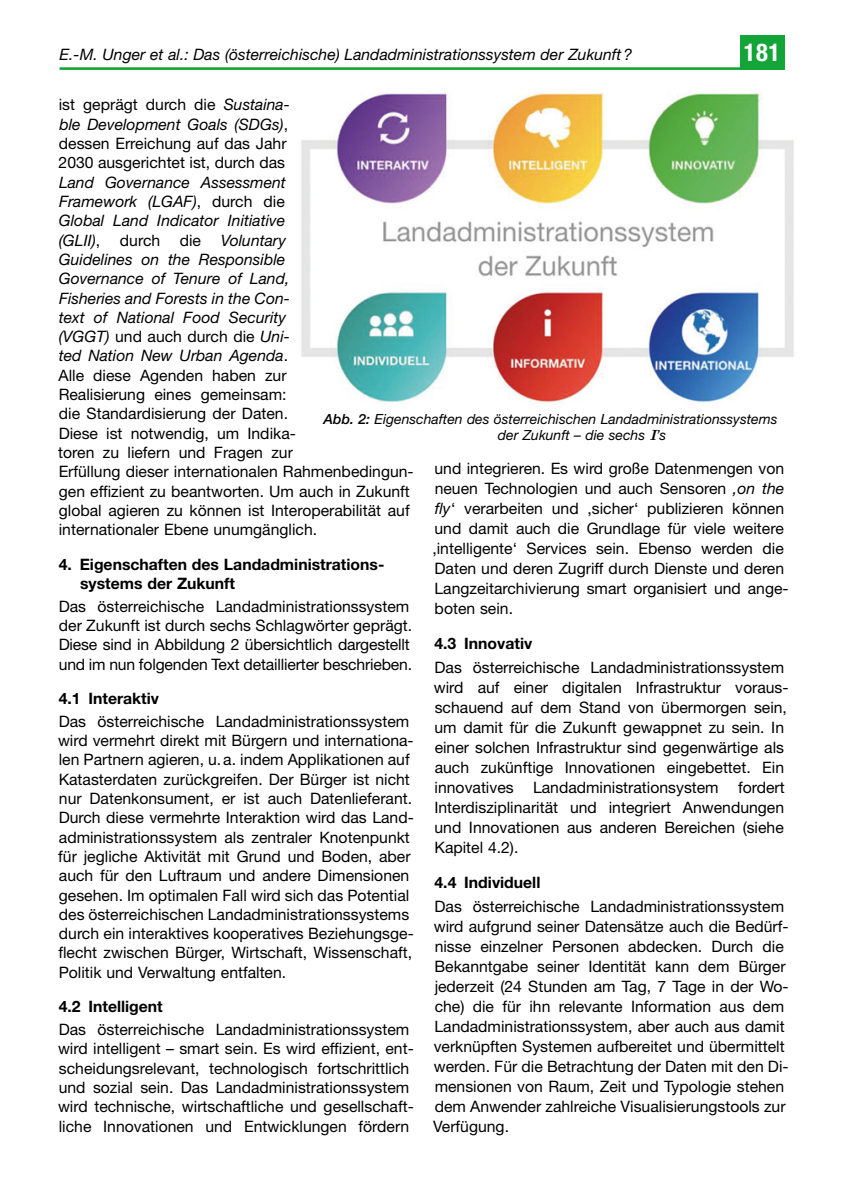
<style>
.page{position:relative;width:844px;height:1191px;background:#fff}
.page>*{position:absolute;margin:0;border:0;box-sizing:border-box;transform-origin:0 0}
.t1{font:700 condensed 24.5px "Helvetica Neue LT Std";color:#fff}
.t2{font:15.75px/19.2px "Helvetica Neue LT Std";color:#000}
.t3{font:700 15.75px/19.2px "Helvetica Neue LT Std";color:#000}
.t4{font:italic 15.75px "Helvetica Neue LT Std";color:#000}
.t5{font:italic 14px/16.4px "Helvetica Neue LT Std";color:#000}
.s1{font-style:italic}
.s2{font-weight:500}
.s3{font-family:"Euclid";font-weight:700;font-size:14.7px}
</style>
<div class="page">
<hr style="left:60px;top:67px;width:724px;height:3px;background:#13a538">
<div style="left:739px;top:35px;width:45px;height:35px;background:#13a538"></div>
<img style="left:301px;top:93px;width:493px;height:312px">
<p class="t4" style="left:60px;top:44px;width:574px">E.-M. Unger et al.: Das (österreichische) Landadministrationssystem der Zukunft?</p>
<h1 class="t1" style="left:743px;top:38px;width:38px">181</h1>
<p class="t2" style="left:59px;top:95px;width:233px">ist geprägt durch die <span class="s1">Sustaina&shy;ble Development Goals (SDGs)</span>, dessen Erreichung auf das Jahr<br>2030 ausgerichtet ist, durch das</p>
<p class="t2" style="left:58px;top:172px;width:357px"><span class="s1">Land Governance Assessment<br>Framework (LGAF)</span>, durch die<br><span class="s1">Global Land Indicator Initiative<br>(GLII)</span>, durch die <span class="s1">Voluntary<br>Guidelines on the Responsible<br>Governance of Tenure of Land,<br>Fisheries and Forests in the Con-<br>text of National Food Security<br>(VGGT)</span> und auch durch die <span class="s1">Uni-<br>ted Nation New Urban Agenda</span>.<br>Alle diese Agenden haben zur<br>Realisierung eines gemeinsam:<br>die Standardisierung der Daten.<br>Diese ist notwendig, um Indika-<br>toren zu liefern und Fragen zur<br>Erfüllung dieser internationalen Rahmenbedingun&shy;gen effizient zu beantworten. Um auch in Zukunft global agieren zu können ist Interoperabilität auf internationaler Ebene unumgänglich.</p>
<p class="t3" style="left:80px;top:554px;width:304px;text-indent:-21px">4. Eigenschaften des Landadministrations&shy;systems der Zukunft</p>
<p class="t2" style="left:59px;top:596px;width:355px">Das österreichische Landadministrationssystem der Zukunft ist durch sechs Schlagwörter geprägt.<br>Diese sind in Abbildung 2 übersichtlich dargestellt und im nun folgenden Text detaillierter beschrieben.</p>
<p class="t3" style="left:59px;top:688px;width:102px">4.1 Interaktiv</p>
<p class="t2" style="left:58px;top:711px;width:357px">Das österreichische Landadministrationssystem wird vermehrt direkt mit Bürgern und internationa&shy;len Partnern agieren, u.a. indem Applikationen auf Katasterdaten zurückgreifen. Der Bürger ist nicht nur Datenkonsument, er ist auch Datenlieferant.<br>Durch diese vermehrte Interaktion wird das Land&shy;administrationssystem als zentraler Knotenpunkt für jegliche Aktivität mit Grund und Boden, aber auch für den Luftraum und andere Dimensionen gesehen. Im optimalen Fall wird sich das Potential des österreichischen Landadministrationssystems durch ein interaktives kooperatives Beziehungsge&shy;flecht zwischen Bürger, Wirtschaft, Wissenschaft, Politik und Verwaltung entfalten.</p>
<p class="t3" style="left:59px;top:996px;width:106px">4.2 Intelligent</p>
<p class="t2" style="left:58px;top:1019px;width:357px">Das österreichische Landadministrationssystem wird intelligent – smart sein. Es wird effizient, ent&shy;scheidungsrelevant, technologisch fortschrittlich und sozial sein. Das Landadministrationssystem wird technische, wirtschaftliche und gesellschaft&shy;liche Innovationen und Entwicklungen fördern</p>
<p class="t5" style="left:498px;top:410px;width:281px;text-indent:-174px"><span class="s2">Abb. 2:</span> Eigenschaften des österreichischen Landadministrationssystems der Zukunft – die sechs <span class="s3">I</span>’s</p>
<p class="t2" style="left:432px;top:458px;width:357px;line-height:19.9px">und integrieren. Es wird große Datenmengen von neuen Technologien und auch Sensoren <span class="s1">‚on the fly</span>‘ verarbeiten und ‚sicher‘ publizieren können und damit auch die Grundlage für viele weitere ‚intelligente‘ Services sein. Ebenso werden die Daten und deren Zugriff durch Dienste und deren Langzeitarchivierung smart organisiert und ange&shy;boten sein.</p>
<p class="t3" style="left:434px;top:633px;width:99px">4.3 Innovativ</p>
<p class="t2" style="left:433px;top:657px;width:356px;line-height:19.9px">Das österreichische Landadministrationssystem wird auf einer digitalen Infrastruktur voraus&shy;schauend auf dem Stand von übermorgen sein, um damit für die Zukunft gewappnet zu sein. In einer solchen Infrastruktur sind gegenwärtige als auch zukünftige Innovationen eingebettet. Ein innovatives Landadministrationsystem fordert Interdisziplinarität und integriert Anwendungen und Innovationen aus anderen Bereichen (siehe Kapitel 4.2).</p>
<p class="t3" style="left:434px;top:872px;width:107px">4.4 Individuell</p>
<p class="t2" style="left:433px;top:895px;width:357px;line-height:19.9px">Das österreichische Landadministrationssystem wird aufgrund seiner Datensätze auch die Bedürf&shy;nisse einzelner Personen abdecken. Durch die Bekanntgabe seiner Identität kann dem Bürger jederzeit (24 Stunden am Tag, 7 Tage in der Wo&shy;che) die für ihn relevante Information aus dem Landadministrationssystem, aber auch aus damit verknüpften Systemen aufbereitet und übermittelt werden. Für die Betrachtung der Daten mit den Di&shy;mensionen von Raum, Zeit und Typologie stehen dem Anwender zahlreiche Visualisierungstools zur Verfügung.</p>
</div>
